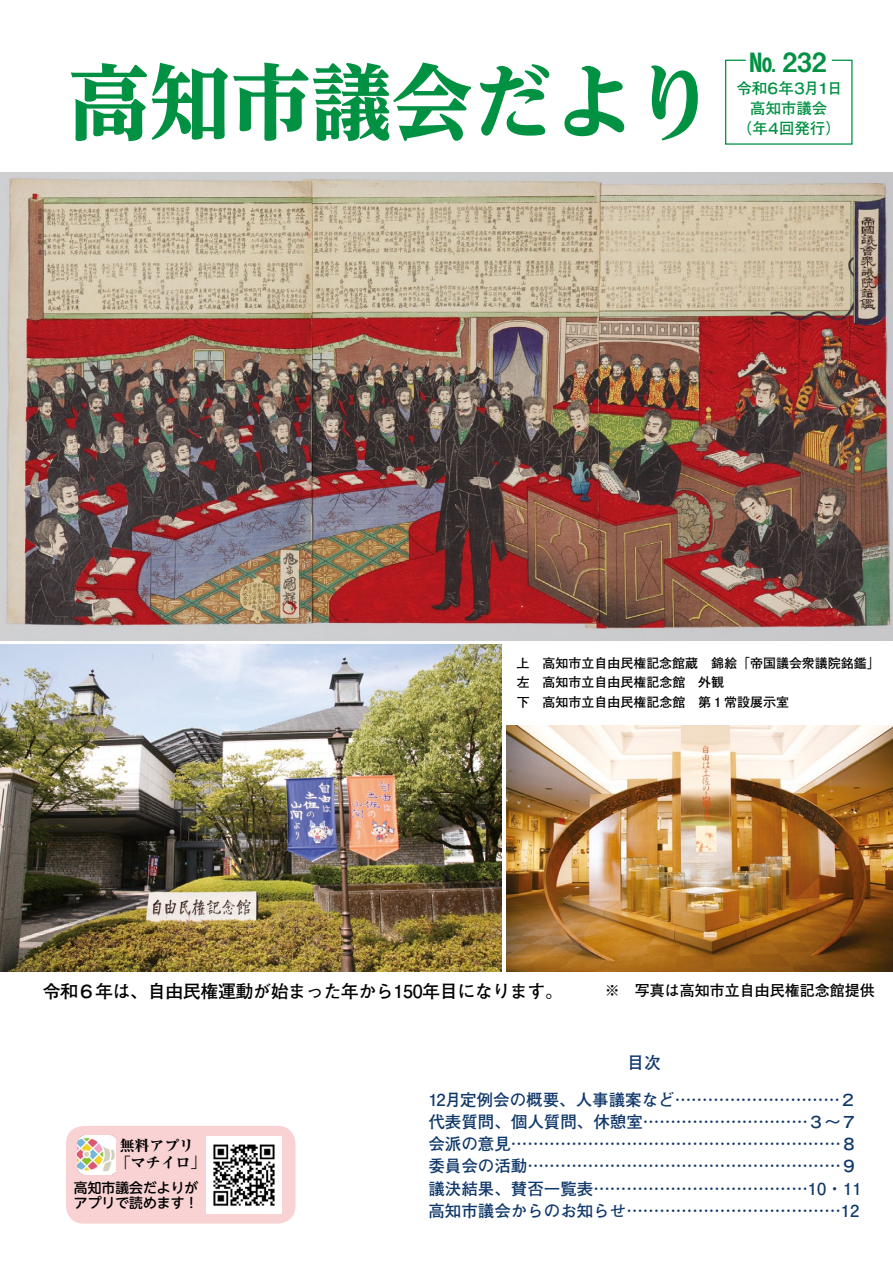
<style>
.page{position:relative;width:893px;height:1263px;background:#fff}
.page>*{position:absolute;margin:0;border:0;box-sizing:border-box;transform-origin:0 0}
.t1{font:800 82.35px "UD Reimin Pro";color:#009143}
.t2{font:26.55px "Midashi Go Pro MB31";color:#009143}
.t3{font:700 18px "Futo Go B101 Pro";letter-spacing:-.025em;color:#000}
.t4{font:700 16.95px "Futo Go B101 Pro";color:#10386b}
.t5{font:700 16.5px/22.2px "Futo Go B101 Pro";color:#10386b}
.t6{font:700 15.45px "Futo Go B101 Pro";color:#009143}
.t7{font:700 15px "Futo Go B101 Pro";color:#000}
.t8{font:800 14.85px/17px "Ryumin Pro";color:#000}
.t9{font:500 13.8px/15.9px "UD Shin M Go Pr 6";color:#000}
.t10{font:700 12.9px/19.2px "Futo Go B101 Pro";color:#000}
</style>
<div class="page">
<img style="left:0;top:172px;width:893px;height:468px">
<img style="left:0;top:644px;width:502px;height:328px">
<img style="left:506px;top:725px;width:387px;height:247px">
<div style="left:725px;top:60px;width:128px;height:85px;background:#fff;border:1px solid #009143"></div>
<div style="left:746px;top:59px;width:85px;height:5px;background:#fff"></div>
<div style="left:66px;top:1126px;width:230px;height:98px;background:#f9d2d4;border-radius:18px"></div>
<img style="left:78px;top:1135px;width:38px;height:40px">
<img style="left:207px;top:1137px;width:74px;height:76px">
<h1 class="t1" style="left:69px;top:35px;width:648px">高知市議会だより</h1>
<h2 class="t2" style="left:749px;top:40px;width:79px">No 232</h2>
<p class="t6" style="left:736px;top:76px;width:72px">令和６年３</p>
<p class="t6" style="left:750px;top:96px;width:79px">高知市議会</p>
<p class="t6" style="left:736px;top:116px;width:106px">（年４回発行(</p>
<p class="t6" style="left:804px;top:76px;width:40px">月日1</p>
<p class="t10" style="left:517px;top:652px;width:365px">上　高知市立自由民権記念館蔵　錦絵「帝国議会衆議院銘鑑「左　高知市立自由民権記念館　外観<br>下　高知市立自由民権記念館　第１常設展示室</p>
<p class="t3" style="left:43px;top:977px;width:522px">令和６年は、自由民権運動が始まった年から150年目になります。</p>
<p class="t7" style="left:605px;top:978px;width:271px">※　写真は高知市立自由民権記念館提供</p>
<p class="t4" style="left:627px;top:1049px;width:36px">目次</p>
<p class="t8" style="left:116px;top:1136px;width:91px">無料アプリ「マチイロ「</p>
<p class="t9" style="left:74px;top:1178px;width:126px">高知市議会だよりがアプリで読めます!</p>
<p class="t5" style="left:428px;top:1086px;width:435px">12月定例会の概要、人事議案など..............................２代表質問、個人質問、休憩室..............................３〜７会派の意見............................................................８委員会の活動.........................................................９議決結果、賛否一覧表.......................................10・11高知市議会からのお知らせ.......................................12</p>
</div>
